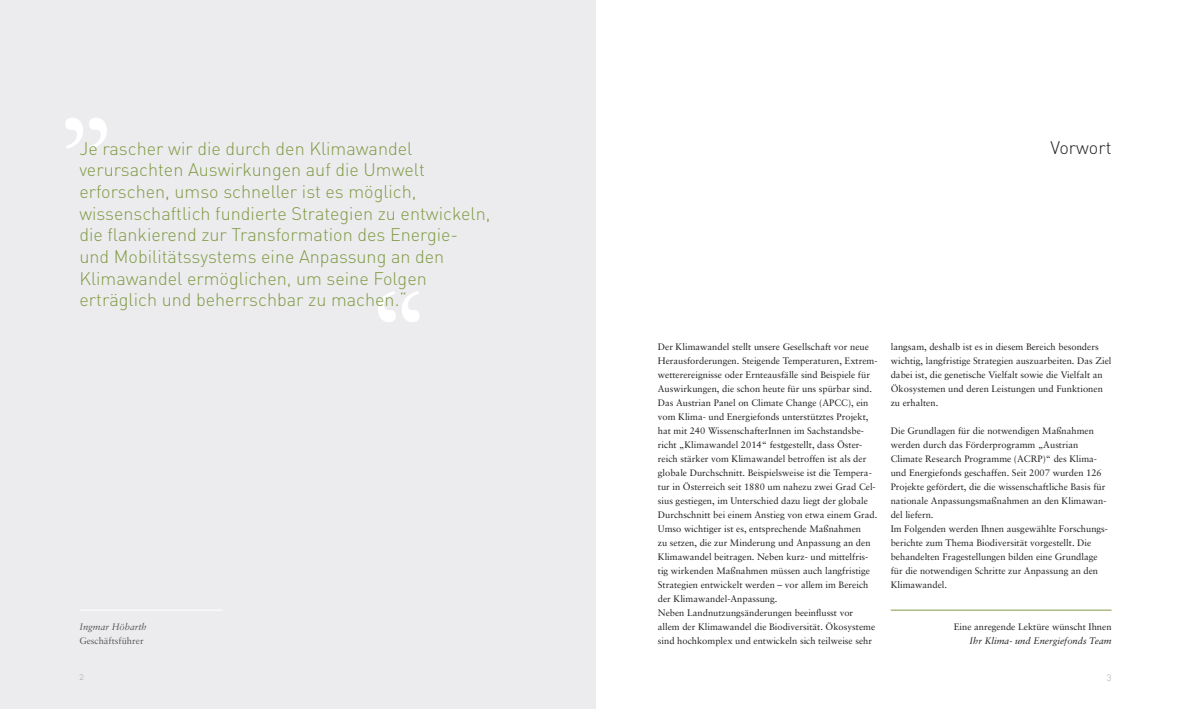
<style>
.page{position:relative;width:1191px;height:709px;background:#fff}
.page>*{position:absolute;margin:0;border:0;box-sizing:border-box;transform-origin:0 0}
.t1{font:18px/21.6px "DIN Light Alternate";color:#819a45}
.t2{font:18px "DIN Light Alternate";color:#231f20}
.t3{font:9.4px/14px "Sabon";color:#231f20}
.t4{font:italic 9.4px "Sabon";color:#231f20}
.t5{font:9.4px "Sabon";color:#57585a}
.t6{font:italic 9.4px "Sabon";color:#57585a}
.t7{font:9.4px "DIN Light Alternate";color:#a8a9ad}
</style>
<div class="page">
<div style="left:0;top:0;width:595px;height:709px;background:#ececee"></div>
<svg style="left:378px;top:291px;width:41px;height:31px"></svg>
<svg style="left:65px;top:118px;width:42px;height:31px"></svg>
<hr style="left:79px;top:609px;width:144px;height:1px;background:#fff">
<hr style="left:890px;top:609px;width:221px;height:1px;background:#819a45">
<p class="t1" style="left:79px;top:137px;width:412px">Je rascher wir die durch den Klimawandel verursachten Auswirkungen auf die Umwelt erforschen, umso schneller ist es möglich, wissenschaftlich fundierte Strategien zu entwickeln, die flankierend zur Transformation des Energie&shy;und Mobilitätssystems eine Anpassung an den Klimawandel ermöglichen, um seine Folgen erträglich und beherrschbar zu machen.“</p>
<p class="t6" style="left:79px;top:621px;width:69px">Ingmar Höbarth</p>
<p class="t5" style="left:79px;top:635px;width:66px">Geschäftsführer</p>
<h1 class="t2" style="left:1050px;top:136px;width:63px">Vorwort</h1>
<p class="t3" style="left:658px;top:340px;width:221px">Der Klimawandel stellt unsere Gesellschaft vor neue Herausforderungen. Steigende Temperaturen, Extrem&shy;wetterereignisse oder Ernteausfälle sind Beispiele für Auswirkungen, die schon heute für uns spürbar sind.<br>Das Austrian Panel on Climate Change (APCC), ein vom Klima- und Energiefonds unterstütztes Projekt, hat mit 240 WissenschafterInnen im Sachstandsbe&shy;richt „Klimawandel 2014“ festgestellt, dass Öster&shy;reich stärker vom Klimawandel betroffen ist als der globale Durchschnitt. Beispielsweise ist die Tempera&shy;tur in Österreich seit 1880 um nahezu zwei Grad Cel&shy;sius gestiegen, im Unterschied dazu liegt der globale Durchschnitt bei einem Anstieg von etwa einem Grad.<br>Umso wichtiger ist es, entsprechende Maßnahmen<br>zu setzen, die zur Minderung und Anpassung an den Klimawandel beitragen. Neben kurz- und mittelfris&shy;tig wirkenden Maßnahmen müssen auch langfristige Strategien entwickelt werden – vor allem im Bereich der Klimawandel-Anpassung.<br>Neben Landnutzungsänderungen beeinflusst vor allem der Klimawandel die Biodiversität. Ökosysteme sind hochkomplex und entwickeln sich teilweise sehr</p>
<p class="t3" style="left:890px;top:340px;width:222px">langsam, deshalb ist es in diesem Bereich besonders wichtig, langfristige Strategien auszuarbeiten. Das Ziel dabei ist, die genetische Vielfalt sowie die Vielfalt an Ökosystemen und deren Leistungen und Funktionen zu erhalten.</p>
<p class="t3" style="left:890px;top:424px;width:219px">Die Grundlagen für die notwendigen Maßnahmen werden durch das Förderprogramm „Austrian Climate Research Programme (ACRP)“ des Klima&shy;und Energiefonds geschaffen. Seit 2007 wurden 126<br>Projekte gefördert, die die wissenschaftliche Basis für nationale Anpassungsmaßnahmen an den Klimawan&shy;del liefern.<br>Im Folgenden werden Ihnen ausgewählte Forschungs&shy;berichte zum Thema Biodiversität vorgestellt. Die behandelten Fragestellungen bilden eine Grundlage für die notwendigen Schritte zur Anpassung an den Klimawandel.</p>
<p class="t3" style="left:953px;top:620px;width:159px">Eine anregende Lektüre wünscht Ihnen</p>
<p class="t4" style="left:969px;top:635px;width:143px">Ihr Klima- und Energiefonds Team</p>
<p class="t7" style="left:79px;top:670px;width:6px">2</p>
<p class="t7" style="left:1106px;top:670px;width:6px">3</p>
</div>
